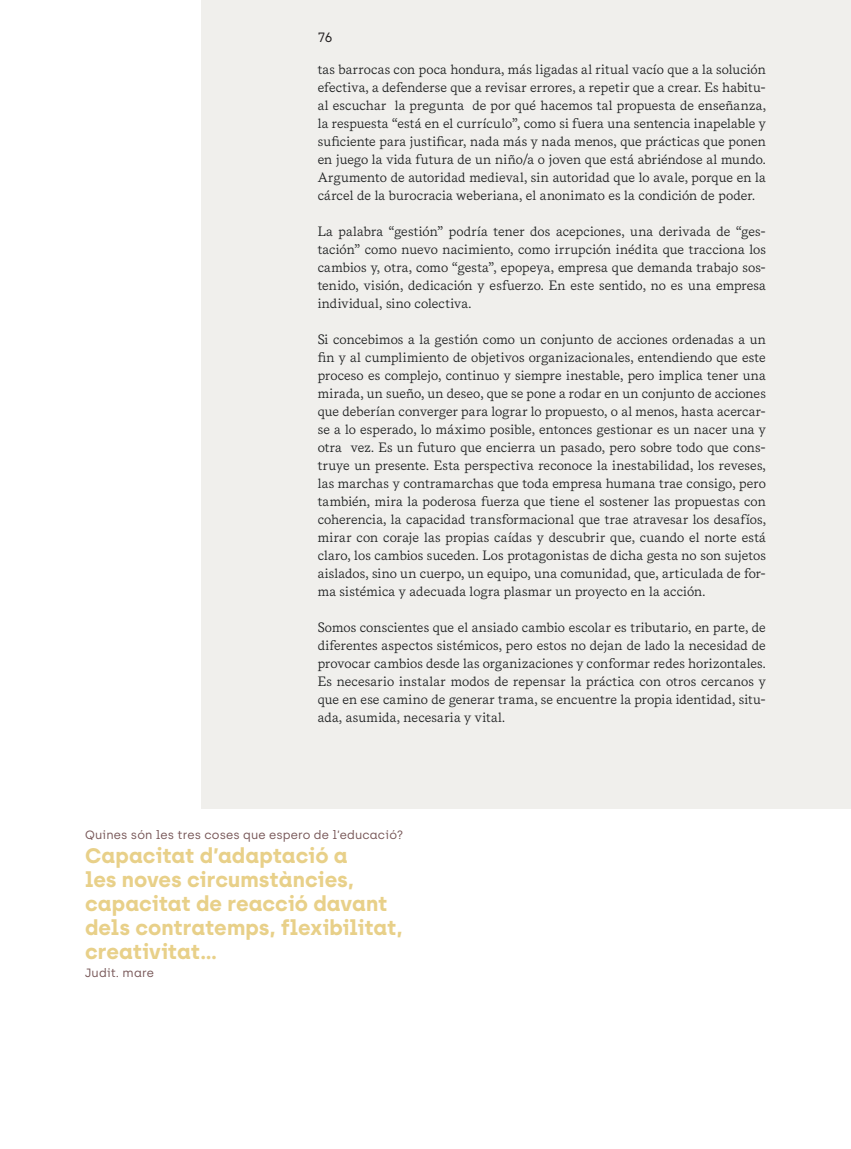
<style>
.page{position:relative;width:851px;height:1149px;background:#fff}
.page>*{position:absolute;margin:0;border:0;box-sizing:border-box;transform-origin:0 0}
.t1{font:700 21px/24px "Archia";letter-spacing:-.005em;color:#e8d089}
.t2{font:13.5px/18px "Messina Serif";letter-spacing:.01em;color:#1b1d1e;text-align:justify}
.t3{font:13.5px "Archia";color:#231f20}
.t4{font:12px "Archia";letter-spacing:.01em;color:#765556}
</style>
<div class="page">
<div style="left:201px;top:0;width:649px;height:808px;background:#f0efec"></div>
<hr style="left:850px;top:0;width:1px;height:808px;background:#f0efec">
<p class="t3" style="left:317px;top:30px;width:17px">76</p>
<p class="t2" style="left:317px;top:60px;width:449px">tas barrocas con poca hondura, más ligadas al ritual vacío que a la solución efectiva, a defenderse que a revisar errores, a repetir que a crear. Es habitu&shy;al escuchar la pregunta de por qué hacemos tal propuesta de enseñanza, la respuesta “está en el currículo”, como si fuera una sentencia inapelable y suficiente para justificar, nada más y nada menos, que prácticas que ponen en juego la vida futura de un niño/a o joven que está abriéndose al mundo.<br>Argumento de autoridad medieval, sin autoridad que lo avale, porque en la cárcel de la burocracia weberiana, el anonimato es la condición de poder.</p>
<p class="t2" style="left:317px;top:222px;width:449px">La palabra “gestión” podría tener dos acepciones, una derivada de “ges&shy;tación” como nuevo nacimiento, como irrupción inédita que tracciona los cambios y, otra, como “gesta”, epopeya, empresa que demanda trabajo sos&shy;tenido, visión, dedicación y esfuerzo. En este sentido, no es una empresa individual, sino colectiva.</p>
<p class="t2" style="left:317px;top:330px;width:449px">Si concebimos a la gestión como un conjunto de acciones ordenadas a un fin y al cumplimiento de objetivos organizacionales, entendiendo que este proceso es complejo, continuo y siempre inestable, pero implica tener una mirada, un sueño, un deseo, que se pone a rodar en un conjunto de acciones que deberían converger para lograr lo propuesto, o al menos, hasta acercar&shy;se a lo esperado, lo máximo posible, entonces gestionar es un nacer una y otra vez. Es un futuro que encierra un pasado, pero sobre todo que cons&shy;truye un presente. Esta perspectiva reconoce la inestabilidad, los reveses, las marchas y contramarchas que toda empresa humana trae consigo, pero también, mira la poderosa fuerza que tiene el sostener las propuestas con coherencia, la capacidad transformacional que trae atravesar los desafíos, mirar con coraje las propias caídas y descubrir que, cuando el norte está claro, los cambios suceden. Los protagonistas de dicha gesta no son sujetos aislados, sino un cuerpo, un equipo, una comunidad, que, articulada de for&shy;ma sistémica y adecuada logra plasmar un proyecto en la acción.</p>
<p class="t2" style="left:317px;top:618px;width:449px">Somos conscientes que el ansiado cambio escolar es tributario, en parte, de diferentes aspectos sistémicos, pero estos no dejan de lado la necesidad de provocar cambios desde las organizaciones y conformar redes horizontales.<br>Es necesario instalar modos de repensar la práctica con otros cercanos y que en ese camino de generar trama, se encuentre la propia identidad, situ&shy;ada, asumida, necesaria y vital.</p>
<p class="t4" style="left:85px;top:827px;width:319px">Quines són les tres coses que espero de l’educació?</p>
<h1 class="t1" style="left:85px;top:842px;width:319px">Capacitat d’adaptació a<br>les noves circumstàncies, capacitat de reacció davant dels contratemps, flexibilitat, creativitat…</h1>
<p class="t4" style="left:85px;top:965px;width:70px">Judit. mare</p>
</div>
